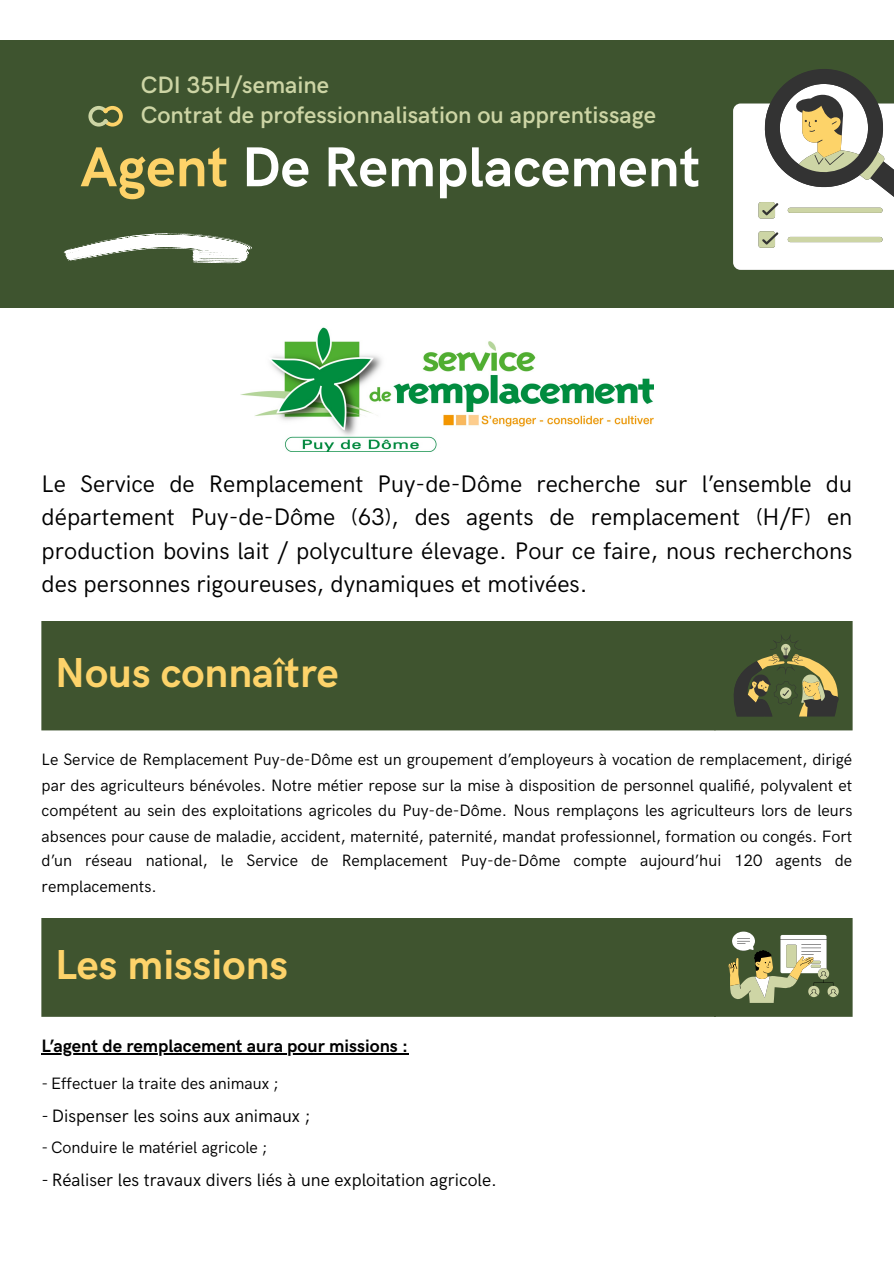
<style>
.page{position:relative;width:894px;height:1263px;background:#fff}
.page>*{position:absolute;margin:0;border:0;box-sizing:border-box;transform-origin:0 0}
.t1{font:700 56.4px "HK Grotesk";color:#fff}
.t2{font:700 42px "HK Grotesk";color:#fdd36a}
.t3{font:24px/33.3px "HK Grotesk";color:#000;text-align:justify}
.t4{font:600 23.85px "HK Grotesk";color:#cdd5a5}
.t5{font:18px "HK Grotesk";color:#000}
.t6{font:700 18px "HK Grotesk";color:#000}
.t7{font:16.5px/25.5px "HK Grotesk";color:#000;text-align:justify}
.s1{color:#fdd369}
</style>
<div class="page">
<hr style="left:42px;top:1053px;width:366px;height:1px;background:#000">
<div style="left:0;top:40px;width:893px;height:268px;background:#3e542f"></div>
<svg style="left:63px;top:233px;width:189px;height:31px"></svg>
<svg style="left:733px;top:69px;width:160px;height:201px;background:#c1c2b6"></svg>
<svg style="left:88px;top:106px;width:35px;height:20px"></svg>
<img style="left:241px;top:327px;width:411px;height:124px">
<div style="left:42px;top:621px;width:810px;height:109px;background:#3f542f"></div>
<svg style="left:728px;top:635px;width:110px;height:81px;background:#5d643d"></svg>
<div style="left:42px;top:918px;width:810px;height:99px;background:#3f542f"></div>
<svg style="left:728px;top:932px;width:110px;height:71px"></svg>
<p class="t4" style="left:141px;top:72px;width:190px">CDI 35H/semaine</p>
<p class="t4" style="left:141px;top:102px;width:516px">Contrat de professionnalisation ou apprentissage</p>
<p class="t1" style="left:80px;top:135px;width:621px"><span class="s1">Agent</span> De Remplacement</p>
<h1 class="t3" style="left:42px;top:468px;width:811px">Le Service de Remplacement Puy-de-Dôme recherche sur l’ensemble du département Puy-de-Dôme (63), des agents de remplacement (H/F) en production bovins lait / polyculture élevage. Pour ce faire, nous recherchons des personnes rigoureuses, dynamiques et motivées.</h1>
<p class="t2" style="left:55px;top:650px;width:285px">Nous connaître</p>
<p class="t7" style="left:42px;top:747px;width:811px">Le Service de Remplacement Puy-de-Dôme est un groupement d’employeurs à vocation de remplacement, dirigé par des agriculteurs bénévoles. Notre métier repose sur la mise à disposition de personnel qualifié, polyvalent et compétent au sein des exploitations agricoles du Puy-de-Dôme. Nous remplaçons les agriculteurs lors de leurs absences pour cause de maladie, accident, maternité, paternité, mandat professionnel, formation ou congés. Fort d’un réseau national, le Service de Remplacement Puy-de-Dôme compte aujourd’hui 120 agents de remplacements.</p>
<p class="t2" style="left:55px;top:941px;width:234px">Les missions</p>
<h2 class="t6" style="left:42px;top:1036px;width:368px">L’agent de remplacement aura pour missions :</h2>
<p class="t7" style="left:42px;top:1071px;width:238px">- Effectuer la traite des animaux ;</p>
<h3 class="t5" style="left:42px;top:1105px;width:270px">- Dispenser les soins aux animaux ;</h3>
<p class="t7" style="left:42px;top:1135px;width:227px">- Conduire le matériel agricole ;</p>
<h3 class="t5" style="left:42px;top:1170px;width:456px">- Réaliser les travaux divers liés à une exploitation agricole.</h3>
</div>
